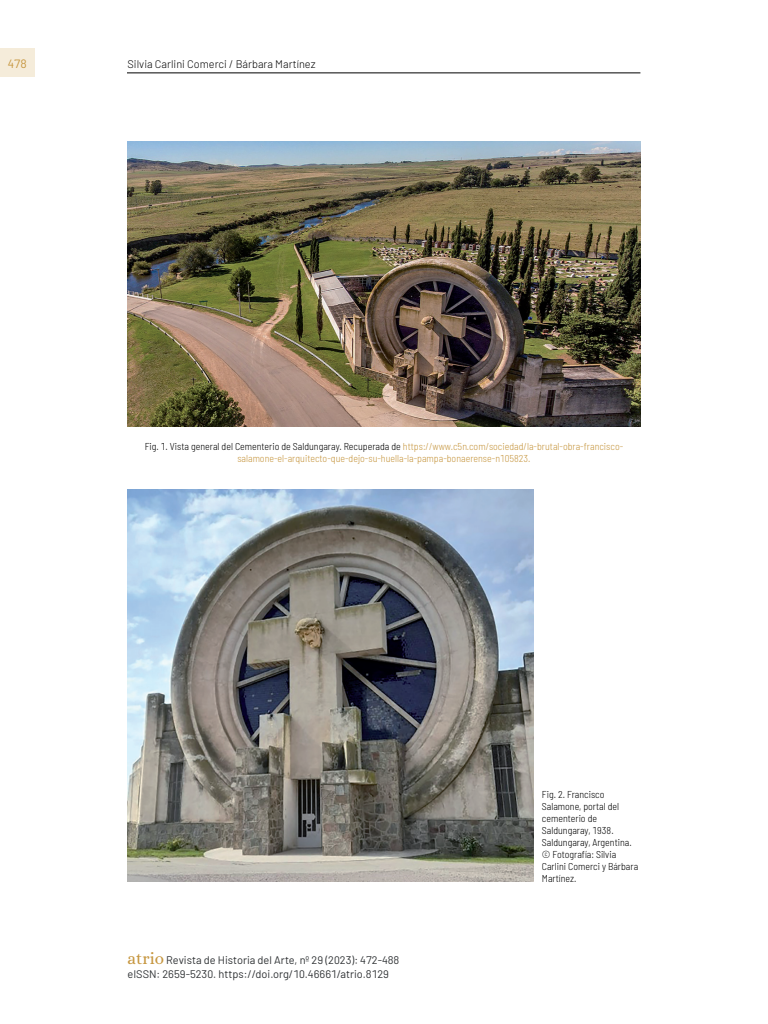
<style>
.page{position:relative;width:768px;height:1024px;background:#fff}
.page>*{position:absolute;margin:0;border:0;box-sizing:border-box;transform-origin:0 0}
.t1{font:12px "Barlow";color:#c6963f}
.t2{font:11px/14px "Barlow";color:#2e3133}
.t3{font:300 11px "Barlow";color:#000}
._90_pie_de_foto{font:300 semi-condensed 10px/12px "Barlow";color:#c6963f;text-align:center}
._90_pie_de_foto_lateral{font:300 semi-condensed 10px/12px "Barlow";color:#000}
.s1{color:#000}
.s2{font-family:"Alice";font-size:17px;color:#c6963f}
</style>
<div class="page">
<div style="left:0;top:48px;width:35px;height:28px;background:#f5ecda"></div>
<hr style="left:127px;top:73px;width:513px;height:1px;background:#000">
<img style="left:128px;top:142px;width:512px;height:285px">
<img style="left:128px;top:490px;width:405px;height:392px">
<p class="t1" style="left:8px;top:55px;width:20px">478</p>
<p class="t3" style="left:128px;top:56px;width:190px">Silvia Carlini Comerci / Bárbara Martínez</p>
<p class="_90_pie_de_foto" style="left:145px;top:440px;width:480px"><span class="s1">Fig. 1. Vista general del Cementerio de Saldungaray. Recuperada de</span> https://www.c5n.com/sociedad/la-brutal-obra-francisco&shy;salamone-el-arquitecto-que-dejo-su-huella-la-pampa-bonaerense-n105823.</p>
<p class="t2" style="left:128px;top:952px;width:273px"><span class="s2">atrio</span> Revista de Historia del Arte, nº 29 (2023): 472-488 eISSN: 2659-5230. https://doi.org/10.46661/atrio.8129</p>
<p class="_90_pie_de_foto_lateral" style="left:542px;top:788px;width:98px">Fig. 2. Francisco<br>Salamone, portal del cementerio de<br>Saldungaray, 1938.<br>Saldungaray, Argentina. © Fotografía: Silvia<br>Carlini Comerci y Bárbara<br>Martínez.</p>
</div>
